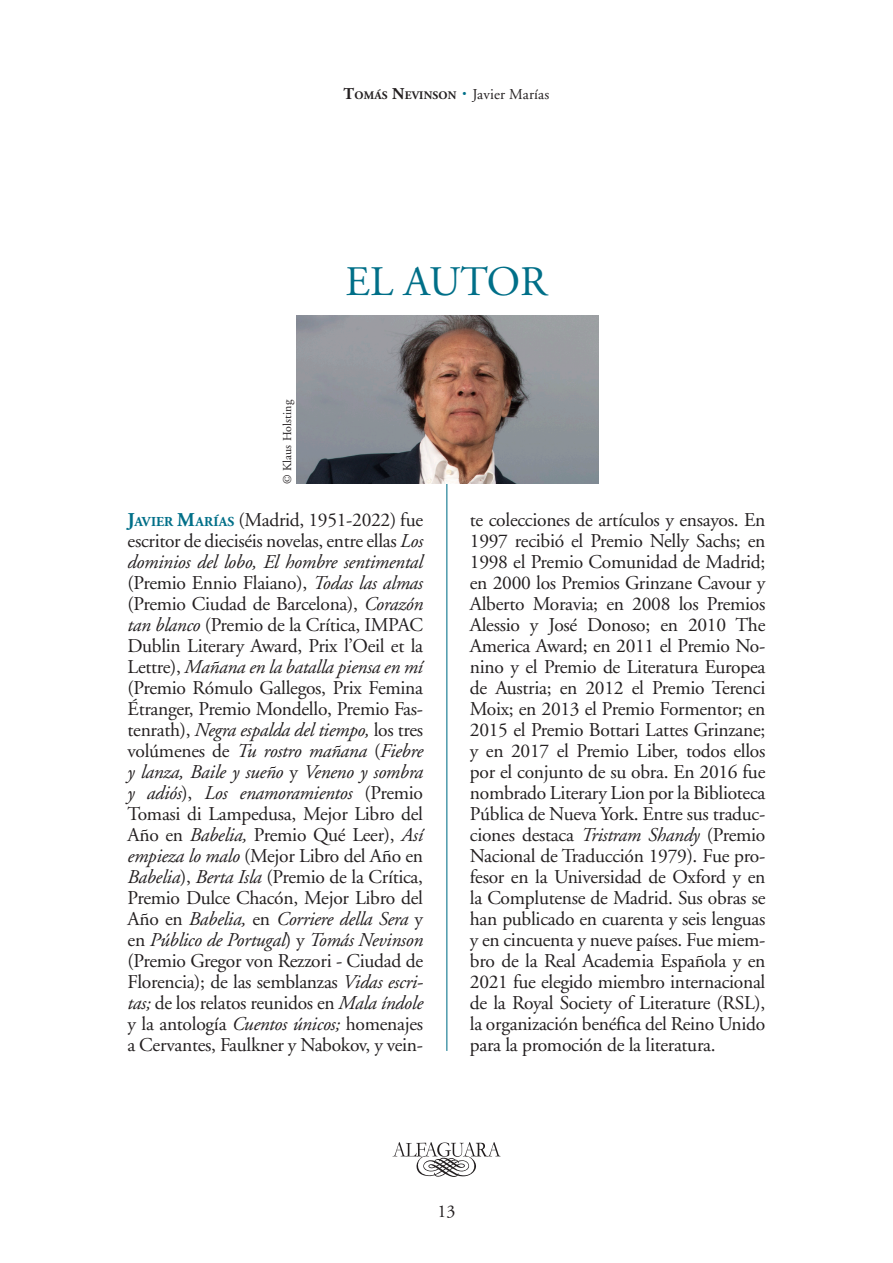
<style>
.page{position:relative;width:893px;height:1263px;background:#fff}
.page>*{position:absolute;margin:0;border:0;box-sizing:border-box;transform-origin:0 0}
.epígrafes{font:42px "Adobe Garamond";color:#006f88}
.generico{font:19.5px/21px "Adobe Garamond";letter-spacing:-.015em;color:#231f20;text-align:justify}
.t1{font:18px "Adobe Garamond";color:#231f20}
.t2{font:15px "Adobe Garamond";letter-spacing:.01em;color:#231f20}
.t3{font:12px "Adobe Garamond";letter-spacing:.01em;color:#231f20}
.t4{font:700 11.55px "Adobe Garamond";letter-spacing:.015em;color:#231f20}
.s1{font-size:16.5px}
.s2{font-size:27px;color:#006f88}
.s3{font-weight:700;color:#006f88}
.s4{font-weight:700;font-size:13.65px;color:#006f88}
.s5{font-style:italic}
</style>
<div class="page">
<svg style="left:392px;top:1142px;width:108px;height:35px"></svg>
<hr style="left:446px;top:337px;width:1px;height:714px;background:#006f88">
<img style="left:297px;top:316px;width:301px;height:168px">
<p class="t4" style="left:344px;top:89px;width:114px"><span class="s1">T</span>OMÁS <span class="s1">N</span>EVINSON</p>
<p class="t2" style="left:461px;top:86px;width:90px"><span class="s2">·</span> Javier Marías</p>
<p class="t3" style="left:281px;top:484px;width:85px;rotate:-90deg">© Klaus Holsting</p>
<p class="epígrafes" style="left:346px;top:259px;width:203px">EL AUTOR</p>
<p class="generico" style="left:128px;top:510px;width:297px"><span class="s3">J</span><span class="s4">AVIER</span> <span class="s3">M</span><span class="s4">ARÍAS</span> (Madrid, 1951-2022) fue escritor de dieciséis novelas, entre ellas <span class="s5">Los dominios del lobo, El hombre sentimental </span>(Premio Ennio Flaiano), <span class="s5">Todas las almas </span>(Premio Ciudad de Barcelona), <span class="s5">Corazón tan blanco</span> (Premio de la Crítica, IMPAC Dublin Literary Award, Prix l’Oeil et la Lettre), <span class="s5">Mañana en la batalla piensa en mí </span>(Premio Rómulo Gallegos, Prix Femina Étranger, Premio Mondello, Premio Fas&shy;tenrath), <span class="s5">Negra espalda del tiempo,</span> los tres volúmenes de <span class="s5">Tu rostro mañana</span> (<span class="s5">Fiebre y lanza, Baile y sueño</span> y <span class="s5">Veneno y sombra y adiós</span>), <span class="s5">Los enamoramientos</span> (Premio Tomasi di Lampedusa, Mejor Libro del Año en <span class="s5">Babelia,</span> Premio Qué Leer), <span class="s5">Así empieza lo malo</span> (Mejor Libro del Año en <span class="s5">Babelia</span>), <span class="s5">Berta Isla</span> (Premio de la Crítica, Premio Dulce Chacón, Mejor Libro del Año en <span class="s5">Babelia,</span> en <span class="s5">Corriere della Sera</span> y en <span class="s5">Público de Portugal</span>) y <span class="s5">Tomás Nevinson </span>(Premio Gregor von Rezzori - Ciudad de Florencia); de las semblanzas <span class="s5">Vidas escri&shy;tas;</span> de los relatos reunidos en <span class="s5">Mala índole </span>y la antología <span class="s5">Cuentos únicos;</span> homenajes a Cervantes, Faulkner y Nabokov, y vein-</p>
<p class="generico" style="left:470px;top:510px;width:297px">te colecciones de artículos y ensayos. En 1997 recibió el Premio Nelly Sachs; en 1998 el Premio Comunidad de Madrid; en 2000 los Premios Grinzane Cavour y Alberto Moravia; en 2008 los Premios Alessio y José Donoso; en 2010 The America Award; en 2011 el Premio No&shy;nino y el Premio de Literatura Europea de Austria; en 2012 el Premio Terenci Moix; en 2013 el Premio Formentor; en 2015 el Premio Bottari Lattes Grinzane; y en 2017 el Premio Liber, todos ellos por el conjunto de su obra. En 2016 fue nombrado Literary Lion por la Biblioteca Pública de Nueva York. Entre sus traduc&shy;ciones destaca <span class="s5">Tristram Shandy</span> (Premio Nacional de Traducción 1979). Fue pro&shy;fesor en la Universidad de Oxford y en la Complutense de Madrid. Sus obras se han publicado en cuarenta y seis lenguas y en cincuenta y nueve países. Fue miem&shy;bro de la Real Academia Española y en 2021 fue elegido miembro internacional de la Royal Society of Literature (RSL), la organización benéfica del Reino Unido para la promoción de la literatura.</p>
<p class="t1" style="left:437px;top:1201px;width:19px">13</p>
</div>
